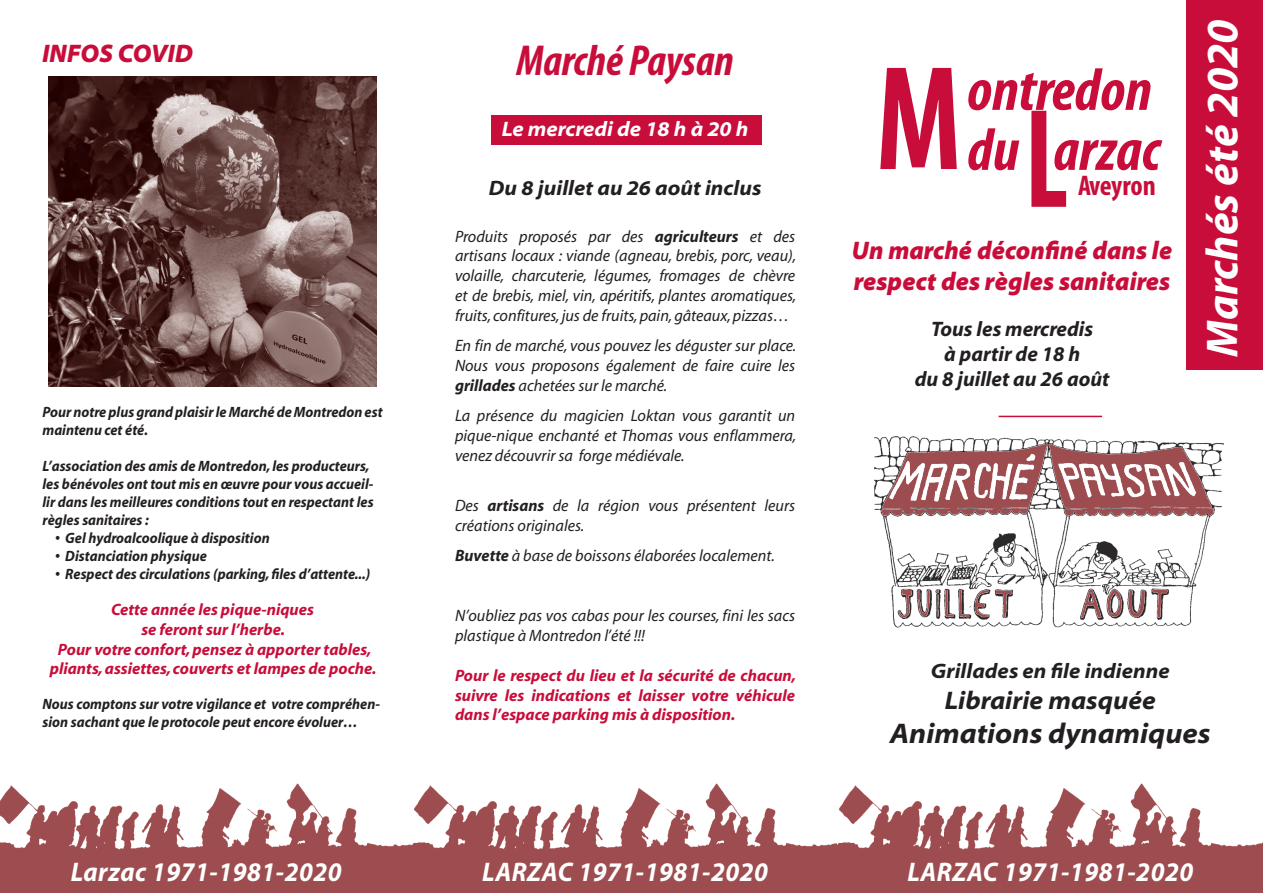
<style>
.page{position:relative;width:1263px;height:893px;background:#fff}
.page>*{position:absolute;margin:0;border:0;box-sizing:border-box;transform-origin:0 0}
.t1{font:150px "Myriad MM 700 300";color:#c80d3a;scale:.9 1}
.t2{font:142.5px "Myriad MM 700 300";color:#c80d3a;scale:.8 1}
.t3{font:60px "Myriad MM It 700 300";color:#c80d3a}
.t4{font:45px "Myriad MM It 700 600";color:#fff}
.t5{font:43.5px "Myriad MM It 700 300";color:#c80d3a}
.t6{font:28.5px "Myriad MM It 700 700";letter-spacing:.075em;color:#231f20}
.t7{font:28.5px "Myriad MM 700 300";letter-spacing:-.015em;color:#c80d3a}
.t8{font:27px "Myriad MM It 700 600";letter-spacing:.02em;color:#fff;scale:.95 1}
.t9{font:25.5px/30.6px "Myriad MM It 830 700";letter-spacing:.085em;color:#c80d3a;scale:.93 1}
.t10{font:25.5px "Myriad MM It 700 700";letter-spacing:.075em;color:#231f20}
.t11{font:25.5px "Myriad MM It 830 700";letter-spacing:.105em;color:#c80d3a;scale:.93 1}
.t12{font:21px "Myriad MM It 700 700";letter-spacing:.07em;color:#231f20}
.t13{font:21px "Myriad MM It 700 600";color:#231f20}
.t14{font:21px "Myriad MM It 700 700";letter-spacing:.08em;color:#fff}
.t15{font:16.5px/19.8px "Myriad MM It 400 600";color:#231f20;text-align:justify}
.t16{font:16.5px/19.8px "Myriad MM It 700 600";color:#c80d3a;text-align:justify}
.t17{font:15px/18px "Myriad MM It 700 600";color:#231f20;scale:.95 1}
.s1{font-family:"Myriad MM It 700 600"}
</style>
<div class="page">
<div style="left:491px;top:115px;width:270px;height:30px;background:#c80d3a"></div>
<img style="left:0;top:783px;width:412px;height:110px">
<img style="left:412px;top:783px;width:426px;height:110px">
<img style="left:838px;top:783px;width:425px;height:110px">
<div style="left:1186px;top:0;width:77px;height:370px;background:#c80d3a"></div>
<img style="left:874px;top:436px;width:350px;height:192px">
<hr style="left:999px;top:416px;width:103px;height:1px;background:#c80d3a">
<img style="left:49px;top:77px;width:327px;height:309px">
<p class="t11" style="left:43px;top:41px;width:160px">INFOS COVID</p>
<p class="t17" style="left:43px;top:403px;width:360px">Pour notre plus grand plaisir le Marché de Montredon est maintenu cet été.</p>
<p class="t17" style="left:43px;top:457px;width:350px">L’association des amis de Montredon, les producteurs, les bénévoles ont tout mis en œuvre pour vous accueil&shy;lir dans les meilleures conditions tout en respectant les règles sanitaires :</p>
<p class="t17" style="left:55px;top:529px;width:227px">• Gel hydroalcoolique à disposition</p>
<p class="t17" style="left:55px;top:547px;width:161px">• Distanciation physique</p>
<p class="t17" style="left:55px;top:565px;width:333px">• Respect des circulations (parking, files d’attente...)</p>
<p class="t16" style="left:111px;top:600px;width:204px">Cette année les pique-niques</p>
<p class="t16" style="left:141px;top:620px;width:145px">se feront sur l’herbe.</p>
<p class="t16" style="left:50px;top:640px;width:328px;text-align:center">Pour votre confort, pensez à apporter tables, pliants, assiettes, couverts et lampes de poche.</p>
<p class="t17" style="left:43px;top:696px;width:357px">Nous comptons sur votre vigilance et votre compréhen&shy;sion sachant que le protocole peut encore évoluer…</p>
<p class="t5" style="left:516px;top:40px;width:219px">Marché Paysan</p>
<p class="t14" style="left:502px;top:119px;width:247px">Le mercredi de 18 h à 20 h</p>
<p class="t12" style="left:489px;top:178px;width:273px">Du 8 juillet au 26 août inclus</p>
<p class="t15" style="left:455px;top:227px;width:343px">Produits proposés par des <span class="s1">agriculteurs</span> et des artisans locaux : viande (agneau, brebis, porc, veau), volaille, charcuterie, légumes, fromages de chèvre et de brebis, miel, vin, apéritifs, plantes aromatiques, fruits, confitures, jus de fruits, pain, gâteaux, pizzas…</p>
<p class="t15" style="left:455px;top:336px;width:343px">En fin de marché, vous pouvez les déguster sur place.<br>Nous vous proposons également de faire cuire les <span class="s1">grillades</span> achetées sur le marché.</p>
<p class="t15" style="left:455px;top:406px;width:343px">La présence du magicien Loktan vous garantit un pique-nique enchanté et Thomas vous enflammera, venez découvrir sa forge médiévale.</p>
<p class="t15" style="left:455px;top:496px;width:342px">Des <span class="s1">artisans</span> de la région vous présentent leurs créations originales.</p>
<p class="t15" style="left:455px;top:546px;width:321px"><span class="s1">Buvette</span> à base de boissons élaborées localement.</p>
<p class="t15" style="left:455px;top:607px;width:342px">N’oubliez pas vos cabas pour les courses, fini les sacs plastique à Montredon l’été !!!</p>
<p class="t16" style="left:455px;top:666px;width:343px">Pour le respect du lieu et la sécurité de chacun, suivre les indications et laisser votre véhicule dans l’espace parking mis à disposition.</p>
<p class="t1" style="left:876px;top:46px;width:97px">M</p>
<p class="t3" style="left:967px;top:61px;width:186px">ontredon</p>
<p class="t3" style="left:967px;top:121px;width:194px">du arzac</p>
<p class="t2" style="left:1025px;top:90px;width:56px">L</p>
<p class="t7" style="left:1078px;top:171px;width:79px">Aveyron</p>
<p class="t9" style="left:852px;top:237px;width:343px">Un marché déconfiné dans le respect des règles sanitaires</p>
<p class="t13" style="left:931px;top:319px;width:164px">Tous les mercredis</p>
<p class="t13" style="left:944px;top:344px;width:138px">à partir de 18 h</p>
<p class="t13" style="left:915px;top:369px;width:196px">du 8 juillet au 26 août</p>
<p class="t4" style="left:1201px;top:357px;width:339px;rotate:-90deg">Marchés été 2020</p>
<p class="t12" style="left:931px;top:661px;width:239px">Grillades en file indienne</p>
<p class="t10" style="left:945px;top:688px;width:211px">Librairie masquée</p>
<p class="t6" style="left:890px;top:719px;width:320px">Animations dynamiques</p>
<p class="t8" style="left:71px;top:859px;width:287px">Larzac 1971-1981-2020</p>
<p class="t8" style="left:482px;top:859px;width:302px">LARZAC 1971-1981-2020</p>
<p class="t8" style="left:907px;top:859px;width:302px">LARZAC 1971-1981-2020</p>
</div>
